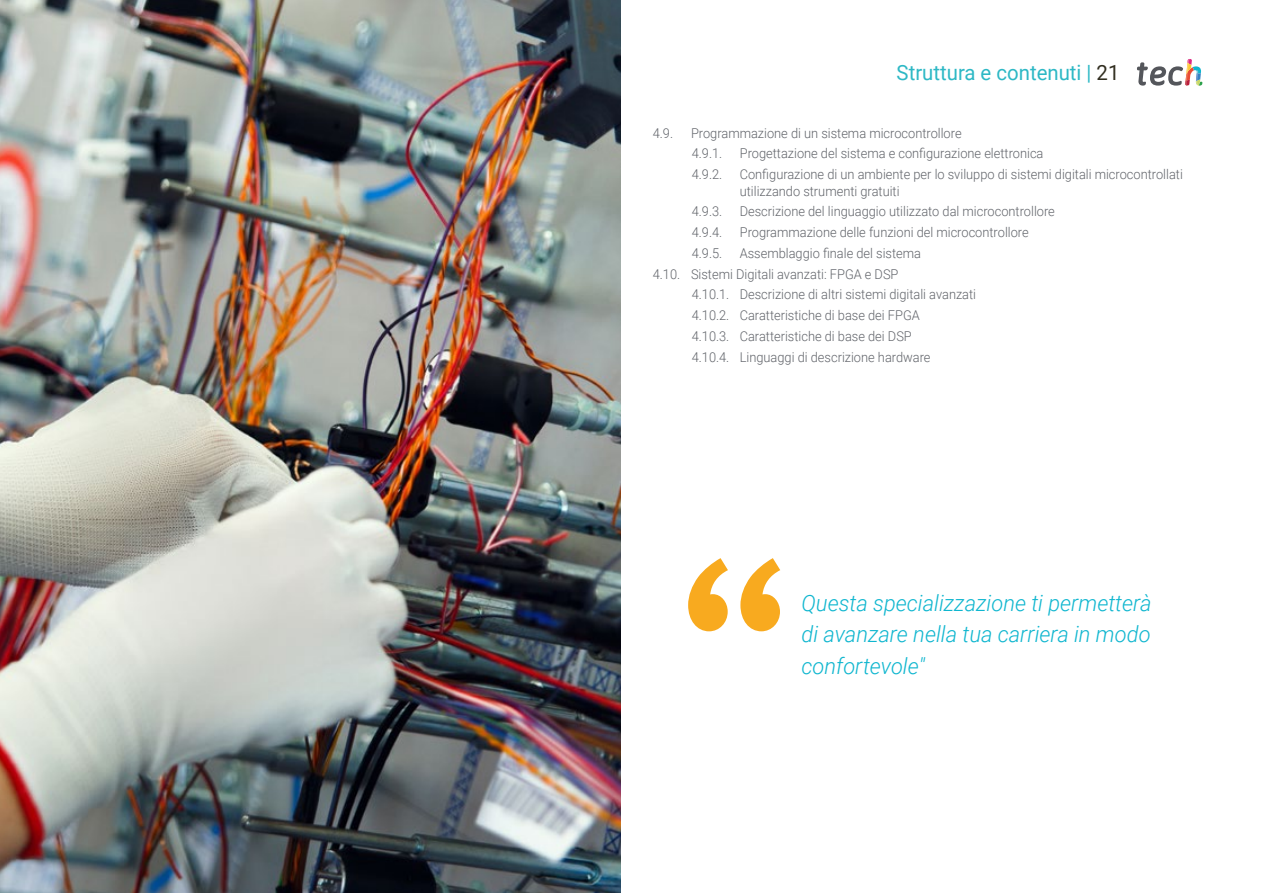
<style>
.page{position:relative;width:1263px;height:893px;background:#fff}
.page>*{position:absolute;margin:0;border:0;box-sizing:border-box;transform-origin:0 0}
.t1{font:italic 300 22.5px/31.5px "Roboto";color:#0fb6cf;text-align:justify}
.t2{font:21px "Roboto";color:#2db8c5}
.t3{font:300 13.5px/20.7px "Roboto";color:#61646a;scale:.95 1}
.s1{color:#312e20}
</style>
<div class="page">
<img style="left:0;top:0;width:621px;height:893px">
<svg style="left:1137px;top:59px;width:65px;height:27px"></svg>
<svg style="left:688px;top:558px;width:92px;height:73px"></svg>
<h2 class="t2" style="left:897px;top:57px;width:224px">Struttura e contenuti | <span class="s1">21</span></h2>
<p class="t3" style="left:653px;top:122px;width:23px">4.9.</p>
<p class="t3" style="left:691px;top:122px;width:286px">Programmazione di un sistema microcontrollore<br>4.9.1.</p>
<p class="t3" style="left:740px;top:143px;width:321px">Progettazione del sistema e configurazione elettronica</p>
<p class="t3" style="left:692px;top:164px;width:34px">4.9.2.</p>
<p class="t3" style="left:740px;top:166px;width:468px;line-height:16.5px">Configurazione di un ambiente per lo sviluppo di sistemi digitali microcontrollati utilizzando strumenti gratuiti</p>
<p class="t3" style="left:692px;top:201px;width:34px">4.9.3.</p>
<p class="t3" style="left:740px;top:201px;width:333px">Descrizione del linguaggio utilizzato dal microcontrollore</p>
<p class="t3" style="left:692px;top:222px;width:34px">4.9.4.</p>
<p class="t3" style="left:740px;top:222px;width:306px">Programmazione delle funzioni del microcontrollore</p>
<p class="t3" style="left:692px;top:242px;width:34px">4.9.5.</p>
<p class="t3" style="left:653px;top:242px;width:284px;text-indent:87px">Assemblaggio finale del sistema<br>4.10. Sistemi Digitali avanzati: FPGA e DSP</p>
<p class="t3" style="left:692px;top:284px;width:301px">4.10.1. Descrizione di altri sistemi digitali avanzati 4.10.2. Caratteristiche di base dei FPGA<br>4.10.3. Caratteristiche di base dei DSP<br>4.10.4. Linguaggi di descrizione hardware</p>
<h1 class="t1" style="left:801px;top:586px;width:351px">Questa specializzazione ti permetterà di avanzare nella tua carriera in modo confortevole"</h1>
</div>
